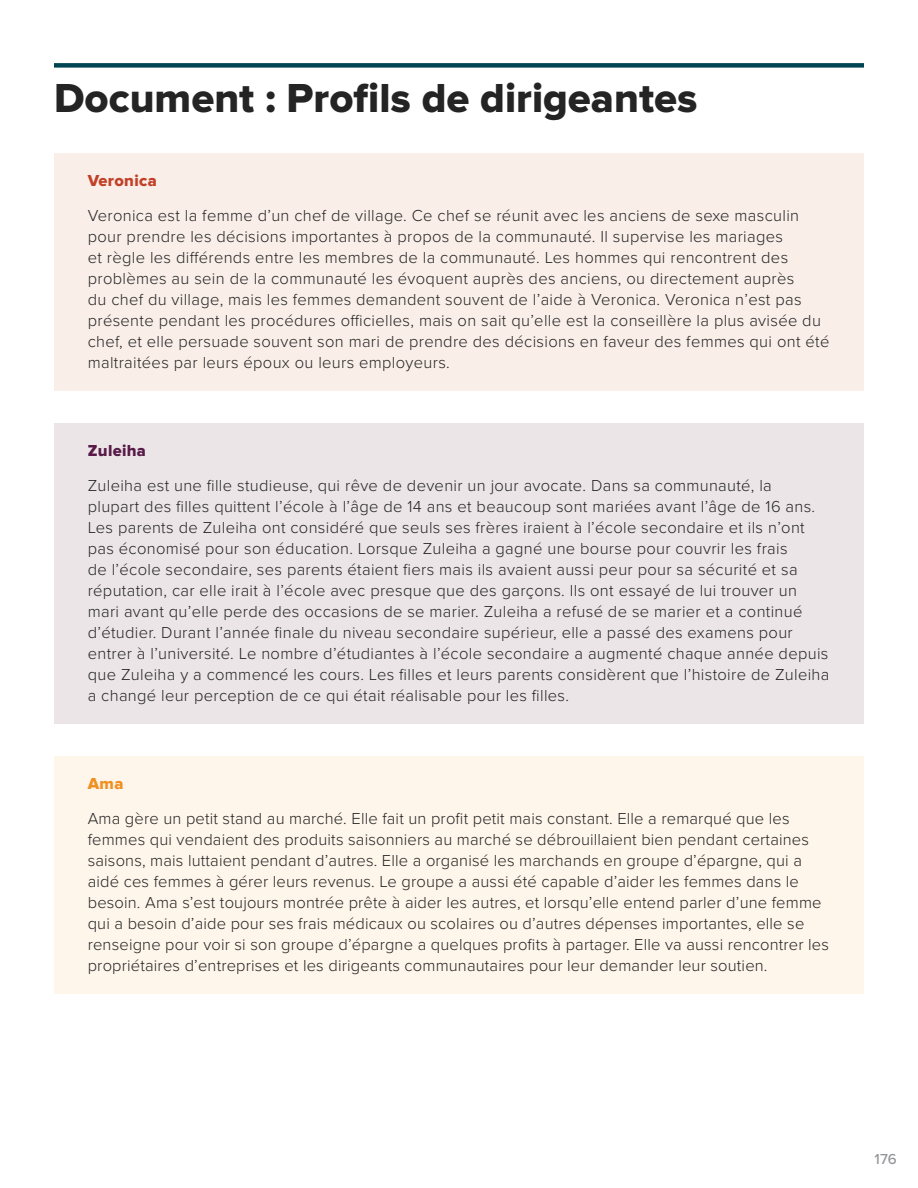
<style>
.page{position:relative;width:918px;height:1188px;background:#fff}
.page>*{position:absolute;margin:0;border:0;box-sizing:border-box;transform-origin:0 0}
.t1{font:42px "Proxima Nova Extrabld";color:#242424}
.t2{font:300 16.5px/21px "Proxima Nova";letter-spacing:.02em;color:#242424}
.t3{font:16.5px "Proxima Nova Extrabld";letter-spacing:.02em;color:#c34028}
.t4{font:16.5px "Proxima Nova Extrabld";letter-spacing:.02em;color:#581a47}
.t5{font:16.5px "Proxima Nova Extrabld";color:#ef9021}
.t6{font:500 15px "Proxima Nova";color:#939598}
</style>
<div class="page">
<div style="left:54px;top:63px;width:810px;height:5px;background:#014552"></div>
<div style="left:54px;top:153px;width:810px;height:64px;background:#f9eee8"></div>
<div style="left:54px;top:188px;width:810px;height:204px;background:#f9eee8"></div>
<div style="left:54px;top:423px;width:810px;height:64px;background:#ebe5e8"></div>
<div style="left:54px;top:458px;width:810px;height:266px;background:#ebe5e8"></div>
<div style="left:54px;top:756px;width:810px;height:64px;background:#fef5eb"></div>
<div style="left:54px;top:790px;width:810px;height:204px;background:#fef5eb"></div>
<h1 class="t1" style="left:54px;top:79px;width:645px">Document : Profils de dirigeantes</h1>
<p class="t3" style="left:88px;top:173px;width:71px">Veronica</p>
<p class="t2" style="left:88px;top:204px;width:743px">Veronica est la femme d’un chef de village. Ce chef se réunit avec les anciens de sexe masculin pour prendre les décisions importantes à propos de la communauté. Il supervise les mariages<br>et règle les différends entre les membres de la communauté. Les hommes qui rencontrent des problèmes au sein de la communauté les évoquent auprès des anciens, ou directement auprès<br>du chef du village, mais les femmes demandent souvent de l’aide à Veronica. Veronica n’est pas présente pendant les procédures officielles, mais on sait qu’elle est la conseillère la plus avisée du chef, et elle persuade souvent son mari de prendre des décisions en faveur des femmes qui ont été maltraitées par leurs époux ou leurs employeurs.</p>
<p class="t4" style="left:88px;top:443px;width:60px">Zuleiha</p>
<p class="t2" style="left:88px;top:474px;width:743px">Zuleiha est une fille studieuse, qui rêve de devenir un jour avocate. Dans sa communauté, la<br>plupart des filles quittent l’école à l’âge de 14 ans et beaucoup sont mariées avant l’âge de 16 ans.<br>Les parents de Zuleiha ont considéré que seuls ses frères iraient à l’école secondaire et ils n’ont pas économisé pour son éducation. Lorsque Zuleiha a gagné une bourse pour couvrir les frais<br>de l’école secondaire, ses parents étaient fiers mais ils avaient aussi peur pour sa sécurité et sa réputation, car elle irait à l’école avec presque que des garçons. Ils ont essayé de lui trouver un mari avant qu’elle perde des occasions de se marier. Zuleiha a refusé de se marier et a continué d’étudier. Durant l’année finale du niveau secondaire supérieur, elle a passé des examens pour entrer à l’université. Le nombre d’étudiantes à l’école secondaire a augmenté chaque année depuis que Zuleiha y a commencé les cours. Les filles et leurs parents considèrent que l’histoire de Zuleiha a changé leur perception de ce qui était réalisable pour les filles.</p>
<p class="t5" style="left:88px;top:776px;width:37px">Ama</p>
<p class="t2" style="left:88px;top:807px;width:743px">Ama gère un petit stand au marché. Elle fait un profit petit mais constant. Elle a remarqué que les femmes qui vendaient des produits saisonniers au marché se débrouillaient bien pendant certaines saisons, mais luttaient pendant d’autres. Elle a organisé les marchands en groupe d’épargne, qui a aidé ces femmes à gérer leurs revenus. Le groupe a aussi été capable d’aider les femmes dans le besoin. Ama s’est toujours montrée prête à aider les autres, et lorsqu’elle entend parler d’une femme qui a besoin d’aide pour ses frais médicaux ou scolaires ou d’autres dépenses importantes, elle se renseigne pour voir si son groupe d’épargne a quelques profits à partager. Elle va aussi rencontrer les propriétaires d’entreprises et les dirigeants communautaires pour leur demander leur soutien.</p>
<p class="t6" style="left:875px;top:1148px;width:24px">176</p>
</div>
